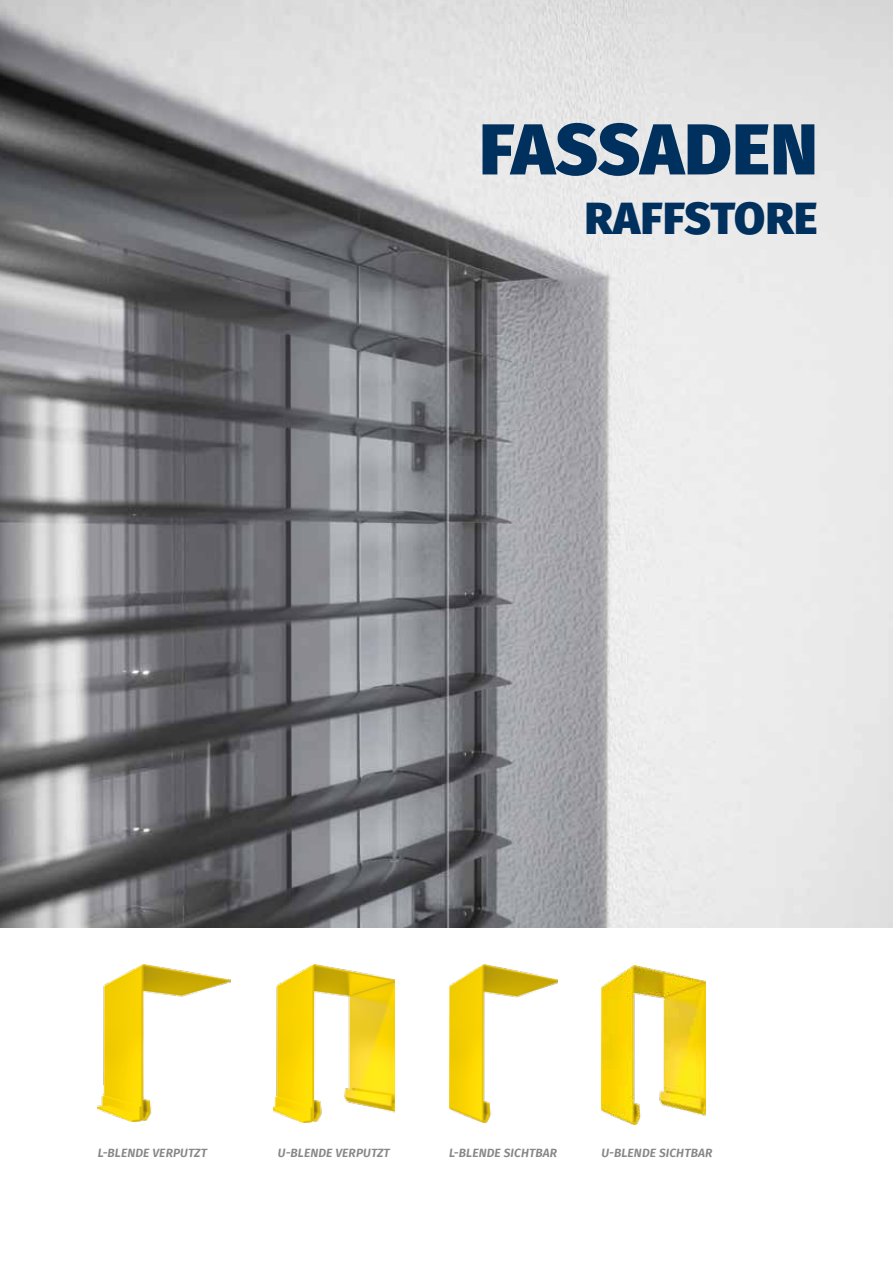
<style>
.page{position:relative;width:893px;height:1263px;background:#fff}
.page>*{position:absolute;margin:0;border:0;box-sizing:border-box;transform-origin:0 0}
.t1{font:800 72px "Fira Sans";letter-spacing:.01em;color:#00305d}
.t2{font:800 45px "Fira Sans";letter-spacing:.01em;color:#00305d}
.t3{font:italic 600 12px "Fira Sans";letter-spacing:.01em;color:#878787}
</style>
<div class="page">
<img style="left:0;top:0;width:892px;height:927px">
<img style="left:602px;top:966px;width:104px;height:159px">
<img style="left:274px;top:964px;width:120px;height:159px">
<img style="left:449px;top:964px;width:108px;height:159px">
<img style="left:98px;top:964px;width:133px;height:157px">
<h1 class="t1" style="left:479px;top:85px;width:340px">FASSADEN</h1>
<h2 class="t2" style="left:585px;top:178px;width:234px">RAFFSTORE</h2>
<p class="t3" style="left:98px;top:1143px;width:111px">L-BLENDE VERPUTZT</p>
<p class="t3" style="left:278px;top:1143px;width:114px">U-BLENDE VERPUTZT</p>
<p class="t3" style="left:449px;top:1143px;width:110px">L-BLENDE SICHTBAR</p>
<p class="t3" style="left:601px;top:1143px;width:112px">U-BLENDE SICHTBAR</p>
</div>
